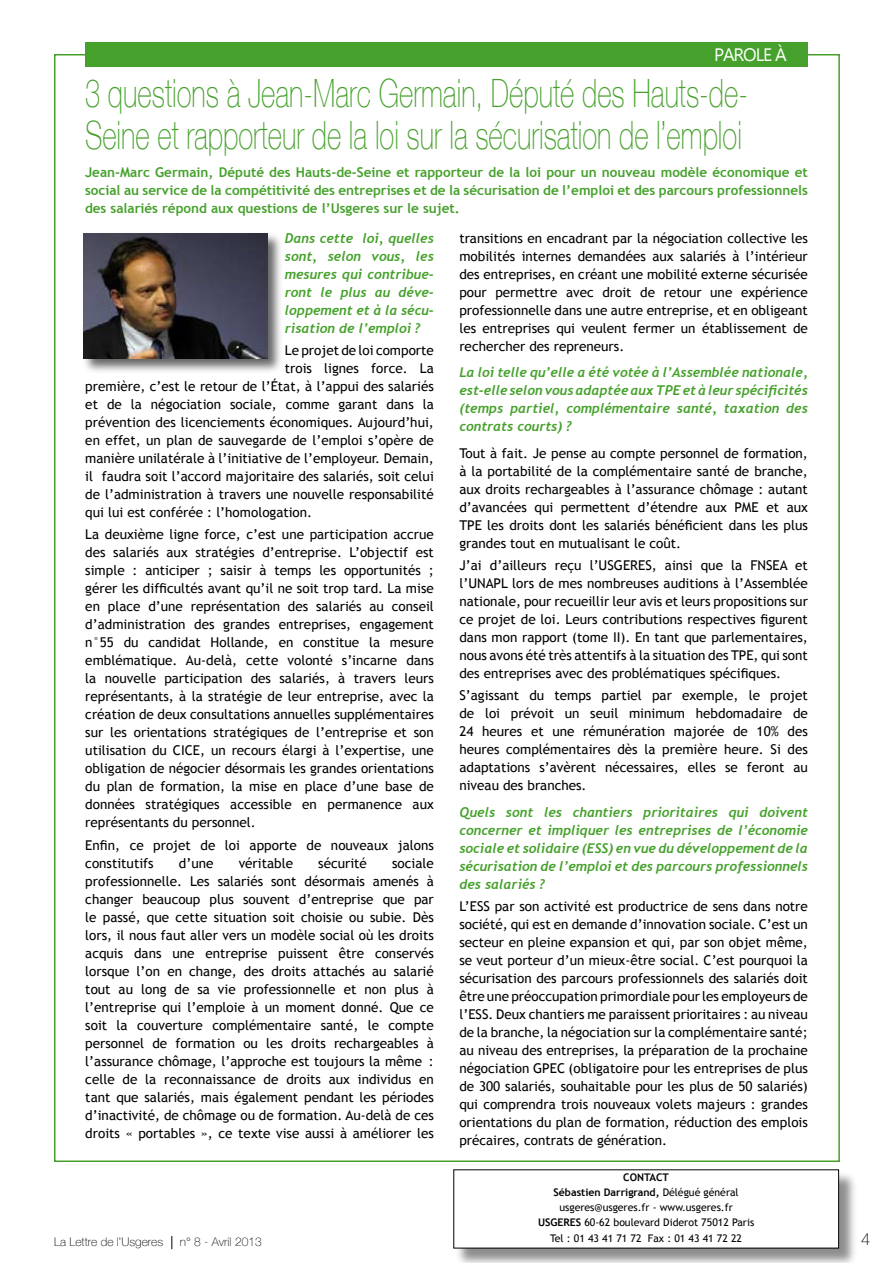
<style>
.page{position:relative;width:893px;height:1263px;background:#fff}
.page>*{position:absolute;margin:0;border:0;box-sizing:border-box;transform-origin:0 0}
.t1{font:100 39px/42px "Helve Nue";color:#45a12b;scale:.7 1}
.t2{font:18px "Segoe UI";color:#fff}
.t3{font:13.5px/18px "Trebuchet MS";color:#000;text-align:justify}
.t4{font:italic 700 13.5px/18px "Trebuchet";color:#45a12b;text-align:justify}
.t5{font:700 13.5px/18px "Trebuchet MS";color:#45a12b;text-align:justify}
.t6{font:100 12px "Helve Nue";color:#000}
.t7{font:10.5px/15px "Trebuchet MS";color:#000;text-align:center}
.s1{font-weight:700}
</style>
<div class="page">
<svg style="left:172px;top:1236px;width:1px;height:13px"></svg>
<div style="left:455px;top:1171px;width:404px;height:92px;background:#000;opacity:.45"></div>
<div style="left:454px;top:1170px;width:385px;height:78px;background:#fff"></div>
<div style="left:85px;top:43px;width:723px;height:24px;background:#45a12b"></div>
<div style="left:81px;top:231px;width:203px;height:144px;background:#000;opacity:.6"></div>
<img style="left:84px;top:234px;width:184px;height:125px">
<h2 class="t2" style="left:714px;top:42px;width:74px">PAROL E À</h2>
<h1 class="t1" style="left:85px;top:71px;width:949px">3 questions à Jean-Marc Germain, Député des Hauts-de-<br>Seine et rapporteur de la loi sur la sécurisation de l’emploi</h1>
<p class="t5" style="left:85px;top:163px;width:724px">Jean-Marc Germain, Député des Hauts-de-Seine et rapporteur de la loi pour un nouveau modèle économique et social au service de la compétitivité des entreprises et de la sécurisation de l’emploi et des parcours professionnels des salariés répond aux questions de l’Usgeres sur le sujet.</p>
<p class="t4" style="left:285px;top:229px;width:150px">Dans cette loi, quelles sont, selon vous, les mesures qui contribue&shy;ront le plus au déve&shy;loppement et à la sécu&shy;risation de l’emploi ?</p>
<p class="t3" style="left:285px;top:341px;width:150px">Le projet de loi comporte</p>
<p class="t3" style="left:285px;top:359px;width:150px">trois lignes force. La</p>
<p class="t3" style="left:85px;top:377px;width:350px">première, c’est le retour de l’État, à l’appui des salariés</p>
<p class="t3" style="left:85px;top:395px;width:350px">et de la négociation sociale, comme garant dans la</p>
<p class="t3" style="left:85px;top:413px;width:350px">prévention des licenciements économiques. Aujourd’hui,</p>
<p class="t3" style="left:85px;top:431px;width:350px">en effet, un plan de sauvegarde de l’emploi s’opère de</p>
<p class="t3" style="left:85px;top:449px;width:350px">manière unilatérale à l’initiative de l’employeur. Demain,</p>
<p class="t3" style="left:85px;top:467px;width:350px">il faudra soit l’accord majoritaire des salariés, soit celui</p>
<p class="t3" style="left:85px;top:485px;width:350px">de l’administration à travers une nouvelle responsabilité</p>
<p class="t3" style="left:85px;top:503px;width:228px">qui lui est conférée : l’homologation.</p>
<p class="t3" style="left:85px;top:526px;width:350px">La deuxième ligne force, c’est une participation accrue des salariés aux stratégies d’entreprise. L’objectif est simple : anticiper ; saisir à temps les opportunités ; gérer les difficultés avant qu’il ne soit trop tard. La mise en place d’une représentation des salariés au conseil d’administration des grandes entreprises, engagement n°55 du candidat Hollande, en constitue la mesure emblématique. Au-delà, cette volonté s’incarne dans la nouvelle participation des salariés, à travers leurs représentants, à la stratégie de leur entreprise, avec la création de deux consultations annuelles supplémentaires sur les orientations stratégiques de l’entreprise et son utilisation du CICE, un recours élargi à l’expertise, une obligation de négocier désormais les grandes orientations du plan de formation, la mise en place d’une base de données stratégiques accessible en permanence aux représentants du personnel.</p>
<p class="t3" style="left:85px;top:836px;width:350px">Enfin, ce projet de loi apporte de nouveaux jalons constitutifs</p>
<p class="t3" style="left:179px;top:854px;width:36px">d’une</p>
<p class="t3" style="left:239px;top:854px;width:56px">véritable</p>
<p class="t3" style="left:318px;top:854px;width:50px">sécurité</p>
<p class="t3" style="left:85px;top:854px;width:350px;text-indent:307px">sociale professionnelle. Les salariés sont désormais amenés à changer beaucoup plus souvent d’entreprise que par le passé, que cette situation soit choisie ou subie. Dès lors, il nous faut aller vers un modèle social où les droits acquis dans une entreprise puissent être conservés lorsque l’on en change, des droits attachés au salarié tout au long de sa vie professionnelle et non plus à l’entreprise qui l’emploie à un moment donné. Que ce soit la couverture complémentaire santé, le compte personnel de formation ou les droits rechargeables à l’assurance chômage, l’approche est toujours la même : celle de la reconnaissance de droits aux individus en tant que salariés, mais également pendant les périodes d’inactivité, de chômage ou de formation. Au-delà de ces droits « portables », ce texte vise aussi à améliorer les</p>
<p class="t6" style="left:54px;top:1234px;width:111px">La Lettre de l’Usgeres</p>
<p class="t6" style="left:180px;top:1234px;width:83px">n° 8 - Avril 201 3</p>
<p class="t3" style="left:459px;top:229px;width:350px">transitions en encadrant par la négociation collective les mobilités internes demandées aux salariés à l’intérieur des entreprises, en créant une mobilité externe sécurisée pour permettre avec droit de retour une expérience professionnelle dans une autre entreprise, et en obligeant les entreprises qui veulent fermer un établissement de rechercher des repreneurs.</p>
<p class="t4" style="left:459px;top:364px;width:350px">La loi telle qu’elle a été votée à l’Assemblée nationale, est-elle selon vous adaptée aux TPE et à leur spécificités (temps partiel, complémentaire santé, taxation des contrats courts) ?</p>
<p class="t3" style="left:459px;top:444px;width:350px">Tout à fait. Je pense au compte personnel de formation, à la portabilité de la complémentaire santé de branche, aux droits rechargeables à l’assurance chômage : autant d’avancées qui permettent d’étendre aux PME et aux TPE les droits dont les salariés bénéficient dans les plus grandes tout en mutualisant le coût.</p>
<p class="t3" style="left:459px;top:556px;width:350px">J’ai d’ailleurs reçu l’USGERES, ainsi que la FNSEA et l’UNAPL lors de mes nombreuses auditions à l’Assemblée nationale, pour recueillir leur avis et leurs propositions sur ce projet de loi. Leurs contributions respectives figurent dans mon rapport (tome II). En tant que parlementaires, nous avons été très attentifs à la situation des TPE, qui sont des entreprises avec des problématiques spécifiques.</p>
<p class="t3" style="left:459px;top:687px;width:350px">S’agissant du temps partiel par exemple, le projet de loi prévoit un seuil minimum hebdomadaire de 24 heures et une rémunération majorée de 10% des heures complémentaires dès la première heure. Si des adaptations s’avèrent nécessaires, elles se feront au niveau des branches.</p>
<p class="t4" style="left:459px;top:803px;width:350px">Quels sont les chantiers prioritaires qui doivent concerner et impliquer les entreprises de l’économie sociale et solidaire (ESS) en vue du développement de la sécurisation de l’emploi et des parcours professionnels des salariés ?</p>
<p class="t3" style="left:459px;top:897px;width:350px">L’ESS par son activité est productrice de sens dans notre société, qui est en demande d’innovation sociale. C’est un secteur en pleine expansion et qui, par son objet même, se veut porteur d’un mieux-être social. C’est pourquoi la sécurisation des parcours professionnels des salariés doit être une préoccupation primordiale pour les employeurs de l’ESS. Deux chantiers me paraissent prioritaires : au niveau de la branche, la négociation sur la complémentaire santé; au niveau des entreprises, la préparation de la prochaine négociation GPEC (obligatoire pour les entreprises de plus de 300 salariés, souhaitable pour les plus de 50 salariés) qui comprendra trois nouveaux volets majeurs : grandes orientations du plan de formation, réduction des emplois précaires, contrats de génération.</p>
<p class="t7" style="left:538px;top:1170px;width:218px"><span class="s1">CONTACT<br>Sébastien Darrigrand,</span> Délégué général usgeres@usgeres.fr - www.usgeres.fr <span class="s1">USGERES</span> 60-62 boulevard Diderot 75012 Paris</p>
<p class="t7" style="left:550px;top:1231px;width:193px">Tel : 01 43 41 71 72 Fax : 01 43 41 72 22</p>
</div>
